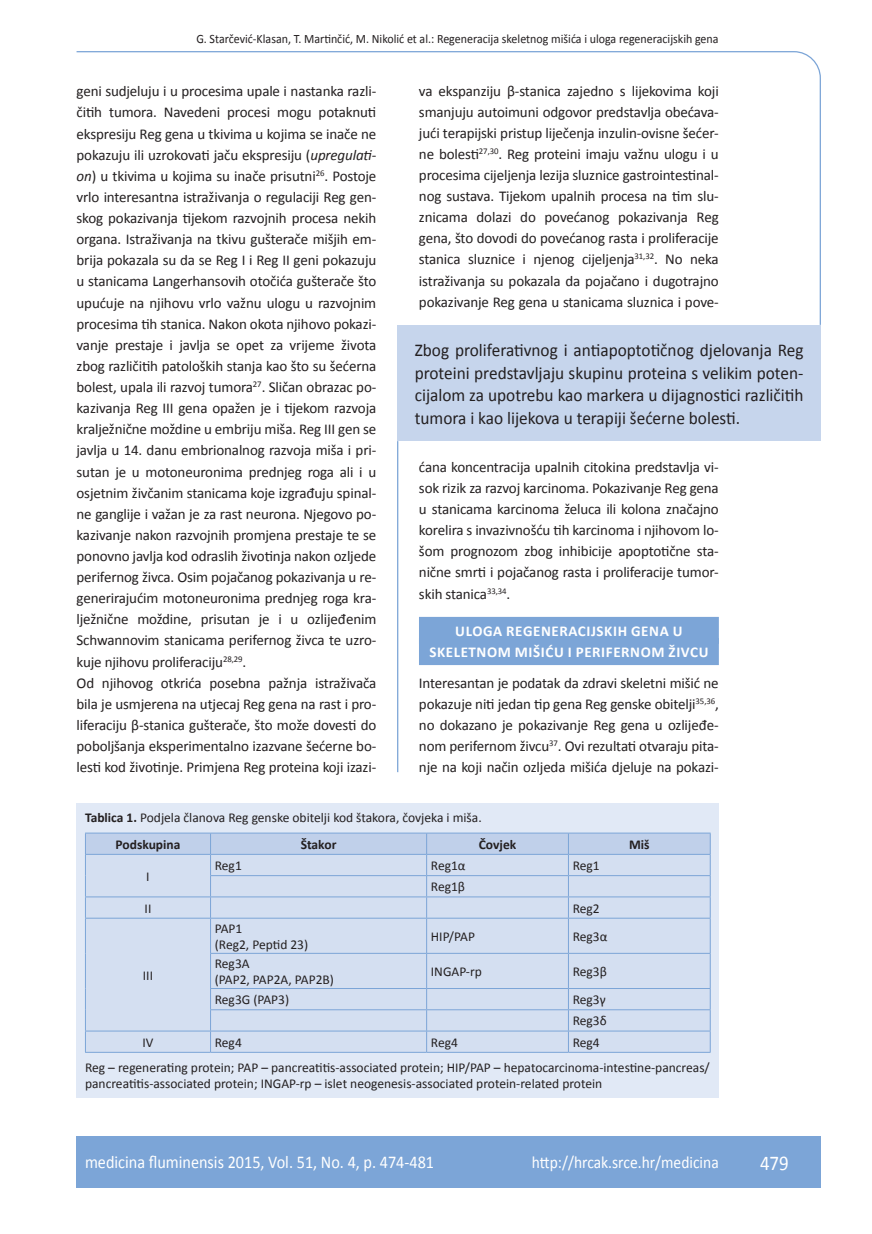
<style>
.page{position:relative;width:872px;height:1234px;background:#fff}
.page>*{position:absolute;margin:0;border:0;box-sizing:border-box;transform-origin:0 0}
.t1{font:21px "Calibri";color:#fff;scale:.9 1}
.t2{font:18px/22.5px "Calibri";color:#231f20;text-align:justify;scale:.96 1}
.t3{font:18px "Calibri";color:#fff;scale:.9 1}
.t4{font:17.25px "Calibri";color:#fff;scale:.9 1}
.t5{font:15px/21.1px "Calibri";letter-spacing:-.01em;color:#231f20;text-align:justify}
.t6{font:700 15px/21.1px "Calibri";letter-spacing:.04em;color:#fff;text-align:center}
.t7{font:13.5px/16.5px "Calibri";color:#231f20}
.t8{font:700 13.5px "Calibri";color:#231f20}
.t9{font:12.75px "Calibri";color:#231f20;scale:.94 1}
.s1{font-style:italic}
.s2{font-weight:700}
</style>
<div class="page">
<svg style="left:76px;top:51px;width:745px;height:275px"></svg>
<hr style="left:397px;top:441px;width:1px;height:331px;background:#7ca5d7">
<div style="left:77px;top:1135px;width:744px;height:51px;background:#7ca5d7"></div>
<div style="left:398px;top:325px;width:422px;height:116px;background:#c6d5ec"></div>
<div style="left:77px;top:803px;width:642px;height:294px;background:#e1e9f6"></div>
<div style="left:86px;top:918px;width:624px;height:133px;background:#d4dff1"></div>
<svg style="left:85px;top:832px;width:626px;height:85px"></svg>
<hr style="left:85px;top:917px;width:125px;height:1px;background:#7ca5d7">
<hr style="left:85px;top:918px;width:1px;height:35px;background:#7ca5d7">
<hr style="left:85px;top:953px;width:1px;height:35px;background:#7ca5d7">
<hr style="left:210px;top:917px;width:216px;height:1px;background:#7ca5d7">
<hr style="left:210px;top:918px;width:1px;height:34px;background:#7ca5d7">
<hr style="left:426px;top:917px;width:142px;height:1px;background:#7ca5d7">
<hr style="left:426px;top:918px;width:1px;height:34px;background:#7ca5d7">
<hr style="left:568px;top:917px;width:142px;height:1px;background:#7ca5d7">
<hr style="left:568px;top:918px;width:1px;height:34px;background:#7ca5d7">
<hr style="left:710px;top:918px;width:1px;height:34px;background:#7ca5d7">
<hr style="left:210px;top:952px;width:216px;height:1px;background:#7ca5d7">
<hr style="left:210px;top:953px;width:1px;height:34px;background:#7ca5d7">
<hr style="left:426px;top:952px;width:142px;height:1px;background:#7ca5d7">
<hr style="left:426px;top:953px;width:1px;height:34px;background:#7ca5d7">
<hr style="left:568px;top:952px;width:142px;height:1px;background:#7ca5d7">
<hr style="left:568px;top:953px;width:1px;height:34px;background:#7ca5d7">
<hr style="left:710px;top:953px;width:1px;height:34px;background:#7ca5d7">
<hr style="left:210px;top:987px;width:216px;height:1px;background:#7ca5d7">
<hr style="left:426px;top:987px;width:142px;height:1px;background:#7ca5d7">
<hr style="left:568px;top:987px;width:142px;height:1px;background:#7ca5d7">
<hr style="left:210px;top:1009px;width:216px;height:1px;background:#7ca5d7">
<hr style="left:426px;top:1009px;width:142px;height:1px;background:#7ca5d7">
<hr style="left:568px;top:1009px;width:142px;height:1px;background:#7ca5d7">
<hr style="left:85px;top:1030px;width:125px;height:1px;background:#7ca5d7">
<svg style="left:85px;top:988px;width:1px;height:63px"></svg>
<hr style="left:210px;top:1030px;width:216px;height:1px;background:#7ca5d7">
<svg style="left:210px;top:988px;width:1px;height:63px"></svg>
<hr style="left:426px;top:1030px;width:142px;height:1px;background:#7ca5d7">
<svg style="left:426px;top:988px;width:1px;height:63px"></svg>
<hr style="left:568px;top:1030px;width:142px;height:1px;background:#7ca5d7">
<svg style="left:568px;top:988px;width:1px;height:63px"></svg>
<svg style="left:710px;top:988px;width:1px;height:63px"></svg>
<hr style="left:85px;top:1051px;width:125px;height:1px;background:#7ca5d7">
<hr style="left:210px;top:1051px;width:216px;height:1px;background:#7ca5d7">
<hr style="left:426px;top:1051px;width:142px;height:1px;background:#7ca5d7">
<hr style="left:568px;top:1051px;width:142px;height:1px;background:#7ca5d7">
<div style="left:419px;top:616px;width:300px;height:27px;background:#7ca5d7"></div>
<div style="left:419px;top:638px;width:300px;height:27px;background:#7ca5d7"></div>
<p class="t9" style="left:196px;top:30px;width:557px">G. Starčević-Klasan, T. Martinčić, M. Nikolić et al.: Regeneracija skeletnog mišića i uloga regeneracijskih gena</p>
<p class="t5" style="left:77px;top:80px;width:301px;text-align:left">geni sudjeluju i u procesima upale i nastanka razli&shy;čitih tumora. Navedeni procesi mogu potaknuti ekspresiju Reg gena u tkivima u kojima se inače ne pokazuju ili uzrokovati jaču ekspresiju (<span class="s1">upregulati&shy;on</span>) u tkivima u kojima su inače prisutni<sup>26</sup>. Postoje vrlo interesantna istraživanja o regulaciji Reg gen&shy;skog pokazivanja tijekom razvojnih procesa nekih organa. Istraživanja na tkivu gušterače mišjih em&shy;brija pokazala su da se Reg I i Reg II geni pokazuju u stanicama Langerhansovih otočića gušterače što upućuje na njihovu vrlo važnu ulogu u razvojnim procesima tih stanica. Nakon okota njihovo pokazi&shy;vanje prestaje i javlja se opet za vrijeme života zbog različitih patoloških stanja kao što su šećerna bolest, upala ili razvoj tumora<sup>27</sup>. Sličan obrazac po&shy;kazivanja Reg III gena opažen je i tijekom razvoja kralježnične moždine u embriju miša. Reg III gen se javlja u 14. danu embrionalnog razvoja miša i pri&shy;sutan je u motoneuronima prednjeg roga ali i u osjetnim živčanim stanicama koje izgrađuju spinal&shy;ne ganglije i važan je za rast neurona. Njegovo po&shy;kazivanje nakon razvojnih promjena prestaje te se ponovno javlja kod odraslih životinja nakon ozljede perifernog živca. Osim pojačanog pokazivanja u re&shy;generirajućim motoneuronima prednjeg roga kra&shy;lježnične moždine, prisutan je i u ozlijeđenim Schwannovim stanicama perifernog živca te uzro&shy;kuje njihovu proliferaciju<sup>28,29</sup>.<br>Od njihovog otkrića posebna pažnja istraživača bila je usmjerena na utjecaj Reg gena na rast i pro&shy;liferaciju β-stanica gušterače, što može dovesti do poboljšanja eksperimentalno izazvane šećerne bo&shy;lesti kod životinje. Primjena Reg proteina koji izazi-</p>
<p class="t5" style="left:419px;top:80px;width:301px">va ekspanziju β-stanica zajedno s lijekovima koji smanjuju autoimuni odgovor predstavlja obećava&shy;jući terapijski pristup liječenja inzulin-ovisne šećer&shy;ne bolesti<sup>27,30</sup>. Reg proteini imaju važnu ulogu i u procesima cijeljenja lezija sluznice gastrointestinal&shy;nog sustava. Tijekom upalnih procesa na tim slu&shy;znicama dolazi do povećanog pokazivanja Reg gena, što dovodi do povećanog rasta i proliferacije stanica sluznice i njenog cijeljenja<sup>31,32</sup>. No neka istraživanja su pokazala da pojačano i dugotrajno pokazivanje Reg gena u stanicama sluznica i pove-</p>
<p class="t2" style="left:415px;top:338px;width:407px">Zbog proliferativnog i antiapoptotičnog djelovanja Reg proteini predstavljaju skupinu proteina s velikim poten&shy;cijalom za upotrebu kao markera u dijagnostici različitih tumora i kao lijekova u terapiji šećerne bolesti.</p>
<p class="t5" style="left:419px;top:455px;width:301px">ćana koncentracija upalnih citokina predstavlja vi&shy;sok rizik za razvoj karcinoma. Pokazivanje Reg gena u stanicama karcinoma želuca ili kolona značajno korelira s invazivnošću tih karcinoma i njihovom lo&shy;šom prognozom zbog inhibicije apoptotične sta&shy;nične smrti i pojačanog rasta i proliferacije tumor&shy;skih stanica<sup>33,34</sup>.</p>
<p class="t6" style="left:429px;top:619px;width:280px">ULOGA REGENERACIJSKIH GENA U<br>SKELETNOM MIŠIĆU I PERIFERNOM ŽIVCU</p>
<p class="t5" style="left:419px;top:671px;width:301px">Interesantan je podatak da zdravi skeletni mišić ne pokazuje niti jedan tip gena Reg genske obitelji<sup>35,36</sup>, no dokazano je pokazivanje Reg gena u ozlijeđe&shy;nom perifernom živcu<sup>37</sup>. Ovi rezultati otvaraju pita&shy;nje na koji način ozljeda mišića djeluje na pokazi-</p>
<p class="t7" style="left:116px;top:804px;width:368px;line-height:26.2px;text-indent:-30px"><span class="s2">Tablica 1.</span> Podjela članova Reg genske obitelji kod štakora, čovjeka i miša.<br><span class="s2">Podskupina</span></p>
<p class="t8" style="left:301px;top:835px;width:37px">Štakor</p>
<p class="t8" style="left:479px;top:835px;width:39px">Čovjek</p>
<p class="t8" style="left:629px;top:835px;width:22px">Miš</p>
<p class="t7" style="left:146px;top:867px;width:5px">I</p>
<p class="t7" style="left:215px;top:856px;width:29px">Reg1</p>
<p class="t7" style="left:431px;top:856px;width:36px">Reg1α</p>
<p class="t7" style="left:572px;top:856px;width:29px">Reg1</p>
<p class="t7" style="left:431px;top:877px;width:36px">Reg1β</p>
<p class="t7" style="left:145px;top:899px;width:8px">II</p>
<p class="t7" style="left:572px;top:899px;width:29px">Reg2</p>
<p class="t7" style="left:143px;top:966px;width:12px">III</p>
<p class="t7" style="left:215px;top:919px;width:95px">PAP1<br>(Reg2, Peptid 23)</p>
<p class="t7" style="left:431px;top:927px;width:46px">HIP/PAP</p>
<p class="t7" style="left:572px;top:927px;width:36px">Reg3α</p>
<p class="t7" style="left:215px;top:954px;width:121px">Reg3A<br>(PAP2, PAP2A, PAP2B)</p>
<p class="t7" style="left:431px;top:962px;width:52px">INGAP-rp</p>
<p class="t7" style="left:572px;top:962px;width:36px">Reg3β</p>
<p class="t7" style="left:215px;top:990px;width:76px">Reg3G (PAP3)</p>
<p class="t7" style="left:572px;top:988px;width:36px;line-height:21.3px">Reg3γ<br>Reg3δ</p>
<p class="t7" style="left:85px;top:1028px;width:626px;line-height:24.9px;text-indent:487px">Reg4<br>Reg – regenerating protein; PAP – pancreatitis-associated protein; HIP/PAP – hepatocarcinoma-intestine-pancreas/</p>
<p class="t7" style="left:85px;top:1074px;width:519px">pancreatitis-associated protein; INGAP-rp – islet neogenesis-associated protein-related protein</p>
<p class="t7" style="left:142px;top:1033px;width:13px">IV</p>
<p class="t7" style="left:215px;top:1033px;width:29px">Reg4</p>
<p class="t7" style="left:431px;top:1033px;width:29px">Reg4</p>
<p class="t3" style="left:85px;top:1150px;width:389px">medicina fluminensis 2015, Vol. 51, No. 4, p. 474-481</p>
<p class="t4" style="left:532px;top:1151px;width:209px">http://hrcak.srce.hr/medicina</p>
<h1 class="t1" style="left:760px;top:1149px;width:33px">479</h1>
</div>
